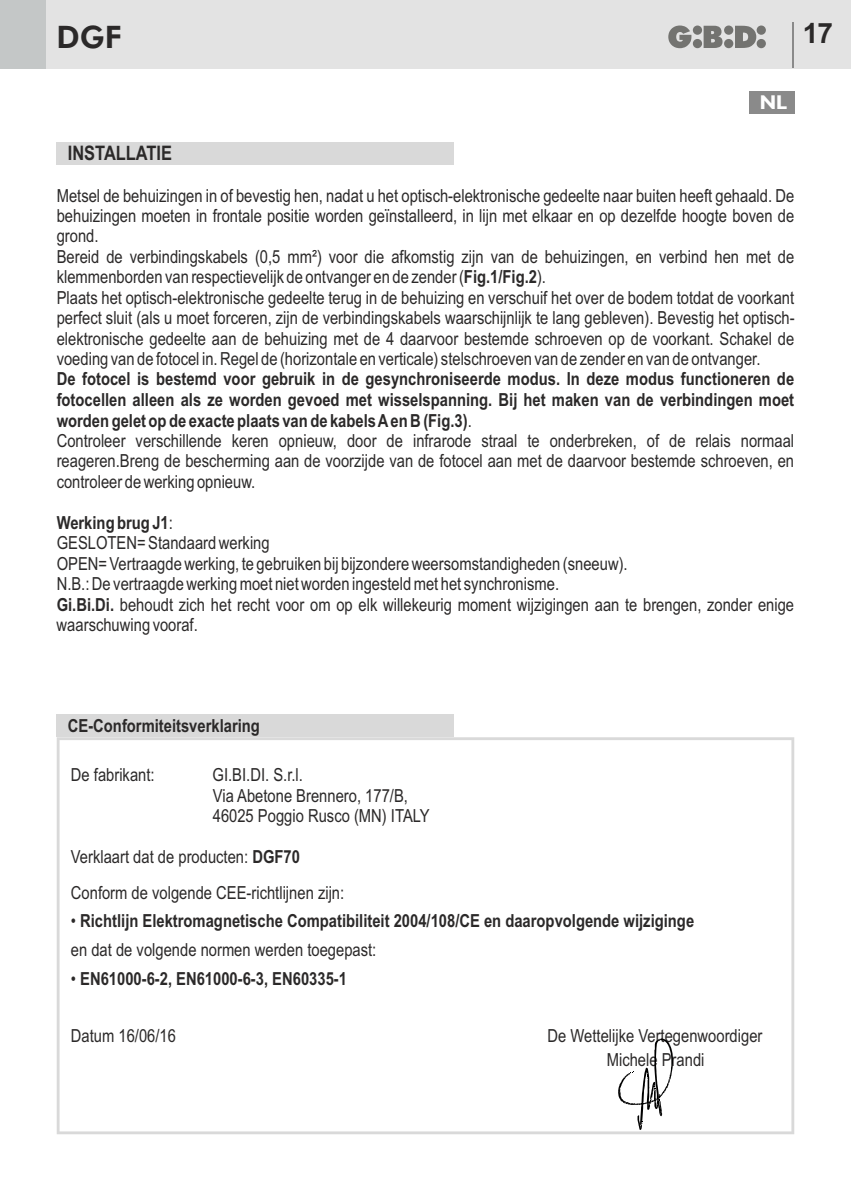
<style>
.page{position:relative;width:851px;height:1191px;background:#fff}
.page>*{position:absolute;margin:0;border:0;box-sizing:border-box;transform-origin:0 0}
.t1{font:800 31px "Futura BT";color:#2b2929}
.t2{font:700 28px "Arial";color:#2b2929}
.t3{font:700 20px "Arial Narrow";color:#2b2929}
.t4{font:700 20px "Humanist 521 BT";color:#fff}
.t5{font:18px/20.4px "Arial Narrow";color:#2b2929}
.t6{font:700 18px/20.4px "Arial Narrow";color:#2b2929}
.s1{font-weight:700}
.s2{font-weight:400}
</style>
<div class="page">
<div style="left:0;top:0;width:850px;height:68px;background:#e3e3e3"></div>
<div style="left:0;top:0;width:45px;height:68px;background:#c4c7c7"></div>
<svg style="left:668px;top:26px;width:97px;height:22px"></svg>
<hr style="left:792px;top:23px;width:2px;height:45px;background:#8a8a8a">
<div style="left:748px;top:91px;width:46px;height:22px;background:#8a8a8a"></div>
<div style="left:57px;top:714px;width:397px;height:23px;background:#d9d9d9"></div>
<svg style="left:57px;top:737px;width:737px;height:397px"></svg>
<div style="left:56px;top:142px;width:397px;height:22px;background:#d9d9d9"></div>
<svg style="left:618px;top:1038px;width:55px;height:91px"></svg>
<h1 class="t1" style="left:56px;top:24px;width:66px">DGF</h1>
<h2 class="t2" style="left:802px;top:23px;width:32px">17</h2>
<p class="t3" style="left:68px;top:146px;width:106px">INSTALLATIE</p>
<p class="t4" style="left:759px;top:94px;width:29px">NL</p>
<p class="t5" style="left:57px;top:187px;width:739px">Metsel de behuizingen in of bevestig hen, nadat u het optisch-elektronische gedeelte naar buiten heeft gehaald. De behuizingen moeten in frontale positie worden geïnstalleerd, in lijn met elkaar en op dezelfde hoogte boven de grond.<br>Bereid de verbindingskabels (0,5 mm²) voor die afkomstig zijn van de behuizingen, en verbind hen met de klemmenborden van respectievelijk de ontvanger en de zender (<span class="s1">Fig.1/Fig.2</span>).<br>Plaats het optisch-elektronische gedeelte terug in de behuizing en verschuif het over de bodem totdat de voorkant perfect sluit (als u moet forceren, zijn de verbindingskabels waarschijnlijk te lang gebleven). Bevestig het optisch&shy;elektronische gedeelte aan de behuizing met de 4 daarvoor bestemde schroeven op de voorkant. Schakel de voeding van de fotocel in. Regel de (horizontale en verticale) stelschroeven van de zender en van de ontvanger.</p>
<p class="t6" style="left:57px;top:370px;width:739px">De fotocel is bestemd voor gebruik in de gesynchroniseerde modus. In deze modus functioneren de fotocellen alleen als ze worden gevoed met wisselspanning. Bij het maken van de verbindingen moet worden gelet op de exacte plaats van de kabels Aen B (Fig.3)<span class="s2">.<br>Controleer verschillende keren opnieuw, door de infrarode straal te onderbreken, of de relais normaal reageren.Breng de bescherming aan de voorzijde van de fotocel aan met de daarvoor bestemde schroeven, en controleer de werking opnieuw.</span></p>
<p class="t5" style="left:57px;top:514px;width:738px"><span class="s1">Werking brug J1</span>:<br>GESLOTEN= Standaard werking<br>OPEN= Vertraagde werking, te gebruiken bij bijzondere weersomstandigheden (sneeuw).<br>N.B.: De vertraagde werking moet niet worden ingesteld met het synchronisme.<br><span class="s1">Gi.Bi.Di.</span> behoudt zich het recht voor om op elk willekeurig moment wijzigingen aan te brengen, zonder enige waarschuwing vooraf.</p>
<p class="t6" style="left:68px;top:717px;width:193px">CE-Conformiteitsverklaring</p>
<p class="t5" style="left:71px;top:766px;width:85px">De fabrikant:</p>
<p class="t5" style="left:212px;top:766px;width:219px">GI.BI.DI. S.r.l.<br>Via Abetone Brennero, 177/B,<br>46025 Poggio Rusco (MN) ITALY</p>
<p class="t5" style="left:71px;top:840px;width:275px;line-height:35.6px">Verklaart dat de producten: <span class="s1">DGF70<br></span>Conform de volgende CEE-richtlijnen zijn:</p>
<p class="t6" style="left:71px;top:908px;width:624px;line-height:28.6px"><span class="s2">•</span> Richtlijn Elektromagnetische Compatibiliteit 2004/108/CE en daaropvolgende wijziginge <span class="s2">en dat de volgende normen werden toegepast:</span></p>
<p class="t6" style="left:71px;top:970px;width:277px"><span class="s2">•</span> EN61000-6-2, EN61000-6-3, EN60335-1</p>
<p class="t5" style="left:71px;top:1027px;width:107px">Datum 16/06/16</p>
<p class="t5" style="left:547px;top:1025px;width:216px;line-height:24px;text-align:center">De Wettelijke Vertegenwoordiger<br>Michele Prandi</p>
</div>
